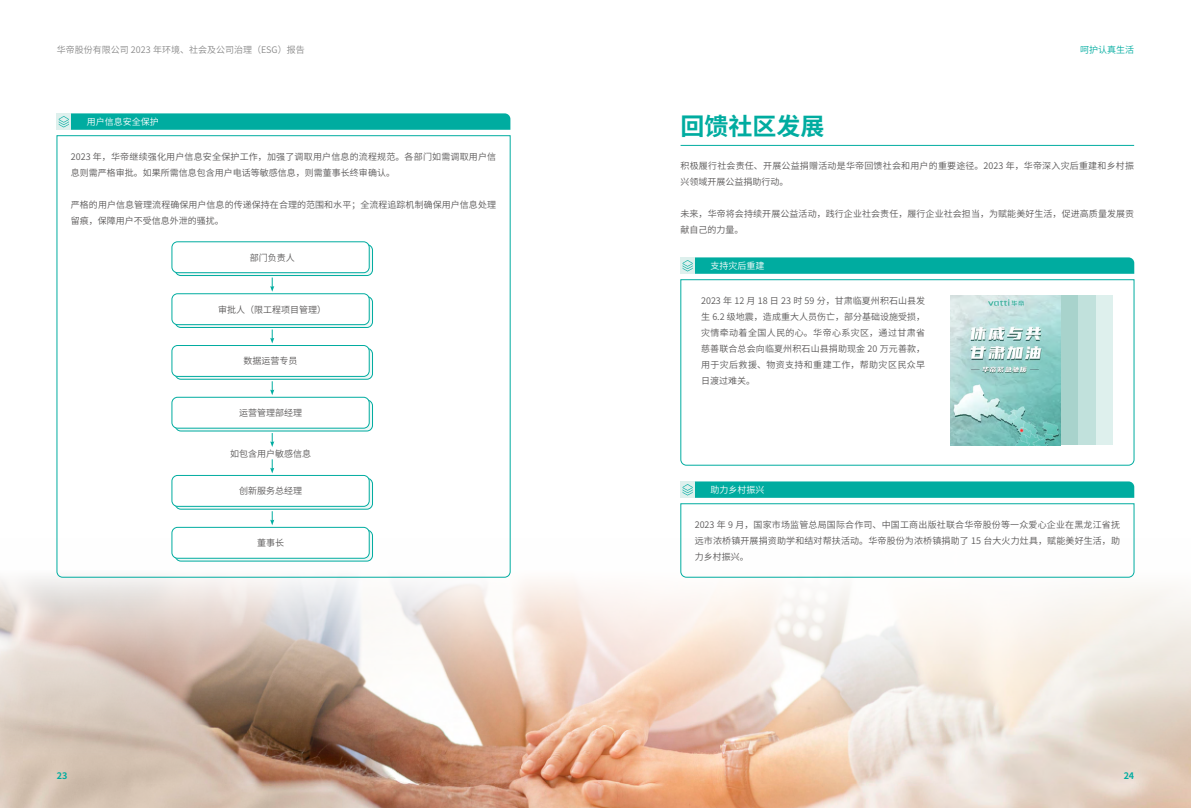
<style>
.page{position:relative;width:1191px;height:808px;background:#fff}
.page>*{position:absolute;margin:0;border:0;box-sizing:border-box;transform-origin:0 0}
.t1{font:700 24px "Source Han Sans CN";color:#00aca0}
.t2{font:9px/16px "Source Han Sans CN";letter-spacing:.01em;color:#595757}
.t3{font:9px "Source Han Sans CN";color:#898989}
.t4{font:9px "Source Han Sans CN";color:#fff}
.t5{font:9px "Source Han Sans CN";color:#00aca0}
.t6{font:700 9px "Source Han Sans CN";color:#00aca0}
</style>
<div class="page">
<img style="left:0;top:539px;width:1191px;height:269px">
<svg style="left:57px;top:113px;width:2px;height:17px"></svg>
<svg style="left:59px;top:113px;width:451px;height:17px;background:#0eb0a5"></svg>
<svg style="left:56px;top:135px;width:454px;height:443px"></svg>
<hr style="left:680px;top:145px;width:454px;height:1px;background:#00aca0">
<div style="left:680px;top:257px;width:14px;height:17px;background:#def0ed"></div>
<svg style="left:682px;top:257px;width:452px;height:17px;background:#0eb0a5"></svg>
<svg style="left:680px;top:279px;width:454px;height:187px"></svg>
<svg style="left:680px;top:481px;width:454px;height:97px"></svg>
<img style="left:950px;top:295px;width:110px;height:150px">
<svg style="left:175px;top:245px;width:197px;height:30px"></svg>
<div style="left:175px;top:244px;width:198px;height:32px;border:1px solid #00aca0;border-radius:6px"></div>
<div style="left:172px;top:242px;width:197px;height:31px;background:#fff;border-radius:6px"></div>
<div style="left:171px;top:241px;width:198px;height:32px;border:1px solid #00aca0;border-radius:6px"></div>
<svg style="left:175px;top:297px;width:197px;height:30px"></svg>
<div style="left:175px;top:296px;width:198px;height:32px;border:1px solid #00aca0;border-radius:6px"></div>
<div style="left:172px;top:294px;width:197px;height:31px;background:#fff;border-radius:6px"></div>
<div style="left:171px;top:293px;width:198px;height:32px;border:1px solid #00aca0;border-radius:6px"></div>
<div style="left:175px;top:348px;width:197px;height:31px;background:#eff8f7;border-radius:6px"></div>
<div style="left:175px;top:348px;width:198px;height:32px;border:1px solid #00aca0;border-radius:6px"></div>
<div style="left:172px;top:345px;width:197px;height:31px;background:#fff;border-radius:6px"></div>
<div style="left:171px;top:345px;width:198px;height:32px;border:1px solid #00aca0;border-radius:6px"></div>
<svg style="left:175px;top:400px;width:197px;height:31px"></svg>
<div style="left:175px;top:400px;width:198px;height:31px;border:1px solid #00aca0;border-radius:6px"></div>
<div style="left:172px;top:397px;width:197px;height:31px;background:#fff;border-radius:6px"></div>
<div style="left:171px;top:397px;width:198px;height:31px;border:1px solid #00aca0;border-radius:6px"></div>
<div style="left:175px;top:478px;width:198px;height:31px;border:1px solid #00aca0;border-radius:6px"></div>
<div style="left:172px;top:475px;width:197px;height:31px;background:#fff;border-radius:6px"></div>
<div style="left:171px;top:475px;width:198px;height:32px;border:1px solid #00aca0;border-radius:6px"></div>
<div style="left:175px;top:530px;width:198px;height:31px;border:1px solid #00aca0;border-radius:6px"></div>
<div style="left:172px;top:527px;width:197px;height:31px;background:#fff;border-radius:6px"></div>
<div style="left:171px;top:527px;width:198px;height:32px;border:1px solid #00aca0;border-radius:6px"></div>
<svg style="left:270px;top:278px;width:4px;height:14px"></svg>
<svg style="left:270px;top:329px;width:4px;height:14px"></svg>
<svg style="left:270px;top:381px;width:4px;height:14px"></svg>
<svg style="left:270px;top:433px;width:4px;height:14px"></svg>
<svg style="left:270px;top:459px;width:4px;height:14px"></svg>
<svg style="left:270px;top:511px;width:4px;height:14px"></svg>
<p class="t3" style="left:57px;top:44px;width:250px">华帝股份有限公司 2023 年环境、社会及公司治理（ESG）报告</p>
<p class="t5" style="left:1080px;top:44px;width:55px">呵护认真生活</p>
<p class="t4" style="left:87px;top:117px;width:73px">用户信息安全保护</p>
<p class="t2" style="left:71px;top:149px;width:427px">2023 年，华帝继续强化用户信息安全保护工作，加强了调取用户信息的流程规范。各部门如需调取用户信息则需严格审批。如果所需信息包含用户电话等敏感信息，则需董事长终审确认。</p>
<p class="t2" style="left:71px;top:197px;width:427px">严格的用户信息管理流程确保用户信息的传递保持在合理的范围和水平；全流程追踪机制确保用户信息处理留痕，保障用户不受信息外泄的骚扰。</p>
<p class="t2" style="left:250px;top:250px;width:46px">部门负责人</p>
<p class="t2" style="left:218px;top:301px;width:109px">审批人（限工程项目管理）</p>
<p class="t2" style="left:243px;top:353px;width:56px">数据运营专员</p>
<p class="t2" style="left:239px;top:405px;width:65px">运营管理部经理</p>
<p class="t2" style="left:230px;top:445px;width:83px">如包含用户敏感信息</p>
<p class="t2" style="left:239px;top:483px;width:65px">创新服务总经理</p>
<p class="t2" style="left:257px;top:535px;width:28px">董事长</p>
<h1 class="t1" style="left:680px;top:113px;width:145px">回馈社区发展</h1>
<p class="t2" style="left:680px;top:158px;width:455px">积极履行社会责任、开展公益捐赠活动是华帝回馈社会和用户的重要途径。2023 年，华帝深入灾后重建和乡村振兴领域开展公益捐助行动。</p>
<p class="t2" style="left:680px;top:206px;width:455px">未来，华帝将会持续开展公益活动，践行企业社会责任，履行企业社会担当，为赋能美好生活，促进高质量发展贡献自己的力量。</p>
<p class="t4" style="left:710px;top:261px;width:55px">支持灾后重建</p>
<p class="t2" style="left:701px;top:293px;width:225px;text-align:justify">2023 年 12 月 18 日 23 时 59 分，甘肃临夏州积石山县发生 6.2 级地震，造成重大人员伤亡，部分基础设施受损，灾情牵动着全国人民的心。华帝心系灾区，通过甘肃省慈善联合总会向临夏州积石山县捐助现金 20 万元善款，用于灾后救援、物资支持和重建工作，帮助灾区民众早日渡过难关。</p>
<p class="t4" style="left:710px;top:485px;width:55px">助力乡村振兴</p>
<p class="t2" style="left:694px;top:517px;width:427px;text-align:justify">2023 年 9 月，国家市场监管总局国际合作司、中国工商出版社联合华帝股份等一众爱心企业在黑龙江省抚远市浓桥镇开展捐资助学和结对帮扶活动。华帝股份为浓桥镇捐助了 15 台大火力灶具，赋能美好生活，助力乡村振兴。</p>
<p class="t6" style="left:57px;top:771px;width:12px">23</p>
<p class="t6" style="left:1123px;top:771px;width:12px">24</p>
</div>
